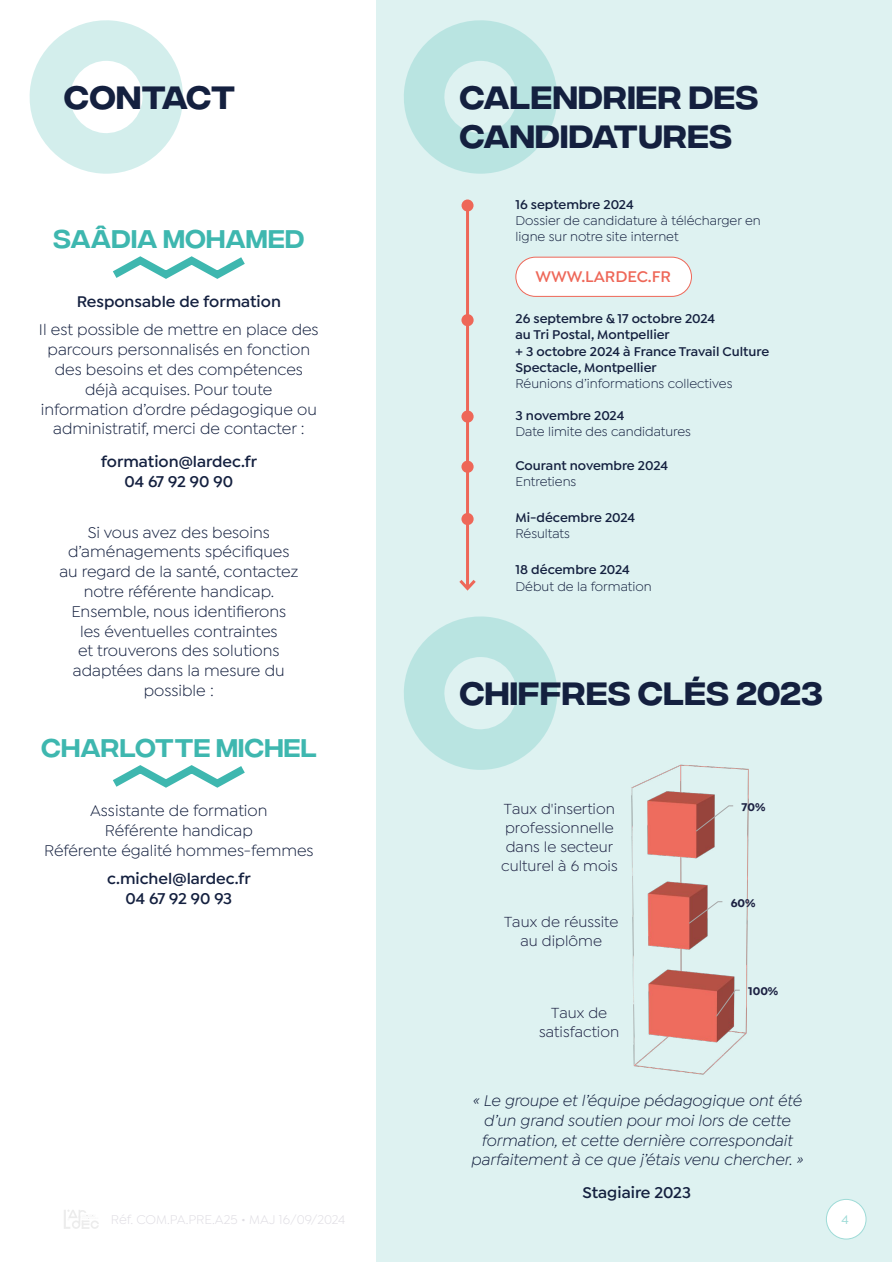
<style>
.page{position:relative;width:893px;height:1263px;background:#fff}
.page>*{position:absolute;margin:0;border:0;box-sizing:border-box;transform-origin:0 0}
.t1{font:500 32.25px/38.7px "Integral CF";letter-spacing:.01em;color:#14203f}
.t2{font:25.5px "Integral CF";letter-spacing:.01em;color:#3eb7af}
.t3{font:16.5px/19.8px "Isidora Sans";color:#14203f;text-align:center}
.t4{font:italic 16.5px/19.8px "Isidora Sans";color:#14203f;text-align:center}
.t5{font:600 16.5px/19.8px "Isidora Sans";color:#14203f;text-align:center}
.t6{font:600 16.5px "Isidora Sans";color:#ee6758}
.t7{font:15.6px/18.8px "Isidora Sans";color:#1d2243;text-align:center}
.t8{font:600 13.5px/16.2px "Isidora Sans";color:#14203f}
.t9{font:13.5px/16.2px "Isidora Sans";color:#14203f}
.t10{font:13.5px "Isidora Sans";color:#dfdde3}
.t11{font:500 13.5px "Isidora Sans";color:#9edbd7}
.t12{font:700 11.7px "Isidora Sans Alt";color:#1d2243}
</style>
<div class="page">
<div style="left:376px;top:1px;width:516px;height:1261px;background:#def2f1"></div>
<svg style="left:64px;top:1210px;width:35px;height:19px"></svg>
<div style="left:826px;top:1199px;width:40px;height:40px;background:#fff;border-radius:50%"></div>
<div style="left:826px;top:1199px;width:40px;height:40px;border:1px solid #9edbd7;border-radius:50%"></div>
<svg style="left:29px;top:20px;width:154px;height:154px"></svg>
<svg style="left:404px;top:20px;width:153px;height:154px"></svg>
<svg style="left:404px;top:616px;width:153px;height:154px"></svg>
<hr style="left:466px;top:205px;width:3px;height:383px;background:#ee6758">
<div style="left:462px;top:199px;width:12px;height:12px;background:#ee6758;border-radius:50%"></div>
<svg style="left:459px;top:580px;width:17px;height:11px"></svg>
<div style="left:461px;top:314px;width:13px;height:12px;background:#ee6758;border-radius:50%"></div>
<svg style="left:461px;top:410px;width:13px;height:13px"></svg>
<div style="left:461px;top:461px;width:13px;height:12px;background:#ee6758;border-radius:50%"></div>
<div style="left:461px;top:513px;width:13px;height:12px;background:#ee6758;border-radius:50%"></div>
<div style="left:516px;top:257px;width:175px;height:39px;background:#fff;border-radius:20px"></div>
<div style="left:515px;top:257px;width:177px;height:40px;border:1px solid #ee6758;border-radius:20px"></div>
<svg style="left:113px;top:256px;width:132px;height:23px"></svg>
<svg style="left:113px;top:765px;width:132px;height:23px"></svg>
<img style="left:631px;top:764px;width:118px;height:311px">
<svg style="left:715px;top:989px;width:25px;height:28px"></svg>
<svg style="left:688px;top:901px;width:35px;height:23px"></svg>
<svg style="left:695px;top:805px;width:39px;height:27px"></svg>
<h1 class="t1" style="left:64px;top:81px;width:173px">CONTACT</h1>
<h1 class="t1" style="left:459px;top:81px;width:300px">CALENDRIER DES<br>CANDIDATURES</h1>
<h2 class="t2" style="left:53px;top:225px;width:253px">SAÂDIA MOHAMED</h2>
<p class="t5" style="left:77px;top:292px;width:206px">Responsable de formation</p>
<p class="t3" style="left:39px;top:320px;width:281px">Il est possible de mettre en place des parcours personnalisés en fonction des besoins et des compétences déjà acquises. Pour toute<br>information d’ordre pédagogique ou administratif, merci de contacter :</p>
<p class="t5" style="left:101px;top:452px;width:158px">formation@lardec.fr<br>04 67 92 90 90</p>
<p class="t3" style="left:59px;top:522px;width:240px">Si vous avez des besoins d’aménagements spécifiques au regard de la santé, contactez notre référente handicap.<br>Ensemble, nous identifierons les éventuelles contraintes<br>et trouverons des solutions adaptées dans la mesure du possible :</p>
<h2 class="t2" style="left:41px;top:734px;width:277px">CHARLOTTE MICHEL</h2>
<p class="t3" style="left:44px;top:800px;width:271px">Assistante de formation<br>Référente handicap<br>Référente égalité hommes-femmes</p>
<p class="t5" style="left:107px;top:868px;width:145px">c.michel@lardec.fr<br>04 67 92 90 93</p>
<p class="t8" style="left:515px;top:196px;width:120px">16 septembre 2024</p>
<p class="t9" style="left:515px;top:212px;width:247px">Dossier de candidature à télécharger en ligne sur notre site internet</p>
<p class="t6" style="left:535px;top:267px;width:137px">WWW.LARDEC.FR</p>
<p class="t8" style="left:515px;top:311px;width:255px">26 septembre &amp; 17 octobre 2024<br>au Tri Postal, Montpellier<br>+ 3 octobre 2024 à France Travail Culture<br>Spectacle, Montpellier</p>
<p class="t9" style="left:515px;top:375px;width:218px">Réunions d’informations collectives</p>
<p class="t8" style="left:515px;top:407px;width:110px">3 novembre 2024</p>
<p class="t9" style="left:515px;top:423px;width:177px">Date limite des candidatures</p>
<p class="t8" style="left:515px;top:457px;width:154px">Courant novembre 2024</p>
<p class="t9" style="left:515px;top:473px;width:62px">Entretiens</p>
<p class="t8" style="left:515px;top:510px;width:121px">Mi-décembre 2024</p>
<p class="t9" style="left:515px;top:526px;width:56px">Résultats</p>
<p class="t8" style="left:515px;top:562px;width:116px">18 décembre 2024</p>
<p class="t9" style="left:515px;top:578px;width:138px">Début de la formation</p>
<h1 class="t1" style="left:459px;top:677px;width:365px">CHIFFRES CLÉS 2023</h1>
<p class="t7" style="left:501px;top:800px;width:118px;text-align:left">Taux d'insertion professionnelle dans le secteur culturel à 6 mois</p>
<p class="t7" style="left:504px;top:912px;width:116px">Taux de réussite au diplôme</p>
<p class="t7" style="left:539px;top:1003px;width:82px">Taux de satisfaction</p>
<p class="t12" style="left:742px;top:800px;width:26px">70%</p>
<p class="t12" style="left:731px;top:896px;width:26px">60%</p>
<p class="t12" style="left:748px;top:984px;width:32px">100%</p>
<p class="t4" style="left:471px;top:1090px;width:333px">« Le groupe et l’équipe pédagogique ont été d’un grand soutien pour moi lors de cette formation, et cette dernière correspondait parfaitement à ce que j’étais venu chercher. »</p>
<p class="t5" style="left:582px;top:1182px;width:110px">Stagiaire 2023</p>
<p class="t10" style="left:111px;top:1212px;width:236px">Réf. COM.PA.PRE.A25 • MAJ 16/09/2024</p>
<p class="t11" style="left:842px;top:1212px;width:9px">4</p>
</div>
